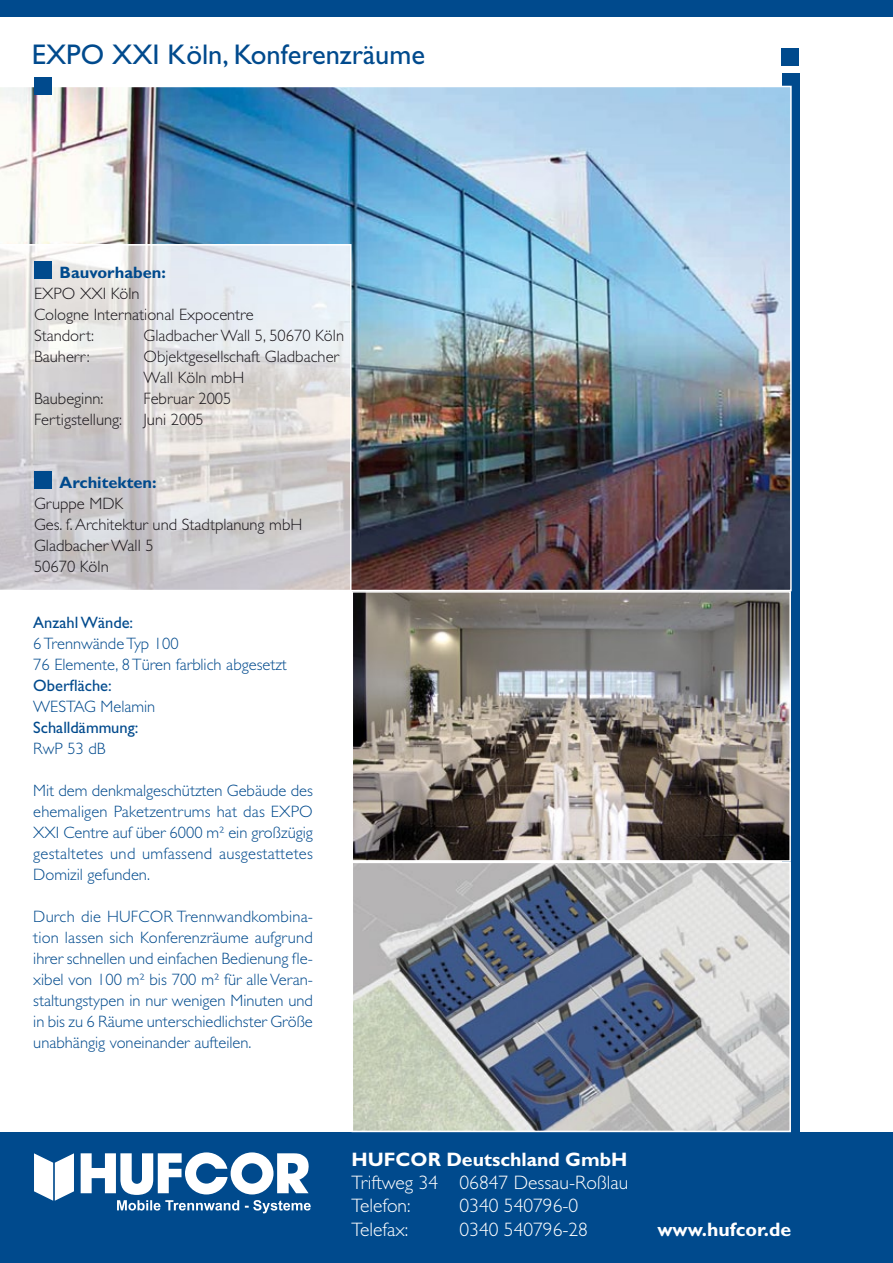
<style>
.page{position:relative;width:893px;height:1263px;background:#fff}
.page>*{position:absolute;margin:0;border:0;box-sizing:border-box;transform-origin:0 0}
.t1{font:28.5px "Gill Sans";color:#004a8d}
.t2{font:300 19.5px/23.4px "Gill Sans";color:#fff}
.t3{font:700 19.5px "Gill Sans";color:#fff}
.t4{font:300 16.5px/21px "Gill Sans";color:#004a8d;text-align:justify}
.t5{font:300 16.5px/21px "Gill Sans";color:#1a171c}
.t6{font:16.5px "Gill Sans";color:#004a8d}
.t7{font:700 16.5px "Gill Sans";color:#004a8d}
</style>
<div class="page">
<div style="left:782px;top:73px;width:17px;height:1059px;background:#004a8d"></div>
<div style="left:0;top:0;width:893px;height:17px;background:#004a8d"></div>
<div style="left:0;top:1132px;width:893px;height:131px;background:#004a8d"></div>
<div style="left:782px;top:48px;width:17px;height:17px;background:#004a8d"></div>
<svg style="left:34px;top:1153px;width:40px;height:48px"></svg>
<svg style="left:81px;top:1152px;width:230px;height:61px"></svg>
<img style="left:0;top:86px;width:792px;height:505px">
<img style="left:354px;top:594px;width:434px;height:535px">
<div style="left:351px;top:862px;width:440px;height:270px;border:2px solid #fff"></div>
<div style="left:351px;top:591px;width:440px;height:271px;border:2px solid #fff"></div>
<svg style="left:0;top:244px;width:351px;height:347px;background:#d9d8d9"></svg>
<div style="left:34px;top:261px;width:17px;height:17px;background:#004a8d"></div>
<div style="left:34px;top:472px;width:17px;height:17px;background:#004a8d"></div>
<div style="left:34px;top:77px;width:17px;height:17px;background:#004a8d"></div>
<h1 class="t1" style="left:32px;top:38px;width:395px">EXPO XXI Köln, Konferenzräume</h1>
<p class="t7" style="left:60px;top:263px;width:108px">Bauvorhaben:</p>
<p class="t5" style="left:34px;top:283px;width:221px">EXPO XXI Köln<br>Cologne International Expocentre<br>Standort:</p>
<p class="t5" style="left:144px;top:325px;width:202px">Gladbacher Wall 5, 50670 Köln</p>
<p class="t5" style="left:34px;top:346px;width:57px">Bauherr:</p>
<p class="t5" style="left:144px;top:346px;width:197px">Objektgesellschaft Gladbacher<br>Wall Köln mbH</p>
<p class="t5" style="left:34px;top:388px;width:71px">Baubeginn:</p>
<p class="t5" style="left:144px;top:388px;width:89px">Februar 2005</p>
<p class="t5" style="left:34px;top:409px;width:90px">Fertigstellung:</p>
<p class="t5" style="left:144px;top:409px;width:62px">Juni 2005</p>
<p class="t7" style="left:60px;top:473px;width:99px">Architekten:</p>
<p class="t5" style="left:34px;top:493px;width:270px">Gruppe MDK<br>Ges. f. Architektur und Stadtplanung mbH<br>Gladbacher Wall 5<br>50670 Köln</p>
<p class="t6" style="left:33px;top:612px;width:101px">Anzahl Wände:</p>
<p class="t4" style="left:33px;top:633px;width:255px">6 Trennwände Typ 100<br>76 Elemente, 8 Türen farblich abgesetzt</p>
<p class="t6" style="left:33px;top:675px;width:80px">Oberfläche:</p>
<p class="t4" style="left:33px;top:696px;width:124px">WESTAG Melamin</p>
<p class="t6" style="left:33px;top:717px;width:107px">Schalldämmung:</p>
<p class="t4" style="left:33px;top:738px;width:74px">RwP 53 dB</p>
<p class="t4" style="left:33px;top:780px;width:281px">Mit dem denkmalgeschützten Gebäude des ehemaligen Paketzentrums hat das EXPO XXI Centre auf über 6000 m² ein großzügig gestaltetes und umfassend ausgestattetes Domizil gefunden.</p>
<p class="t4" style="left:33px;top:906px;width:281px">Durch die HUFCOR Trennwandkombina&shy;tion lassen sich Konferenzräume aufgrund ihrer schnellen und einfachen Bedienung fle&shy;xibel von 100 m² bis 700 m² für alle Veran&shy;staltungstypen in nur wenigen Minuten und in bis zu 6 Räume unterschiedlichster Größe unabhängig voneinander aufteilen.</p>
<p class="t3" style="left:352px;top:1147px;width:277px">HUFCOR Deutschland GmbH</p>
<p class="t2" style="left:352px;top:1171px;width:278px">Triftweg 34 06847 Dessau-Roßlau<br>Telefon:</p>
<p class="t2" style="left:459px;top:1194px;width:120px">0340 540796-0</p>
<p class="t2" style="left:352px;top:1218px;width:58px">Telefax:</p>
<p class="t2" style="left:459px;top:1218px;width:130px">0340 540796-28</p>
<p class="t3" style="left:657px;top:1217px;width:135px">www.hufcor.de</p>
</div>
